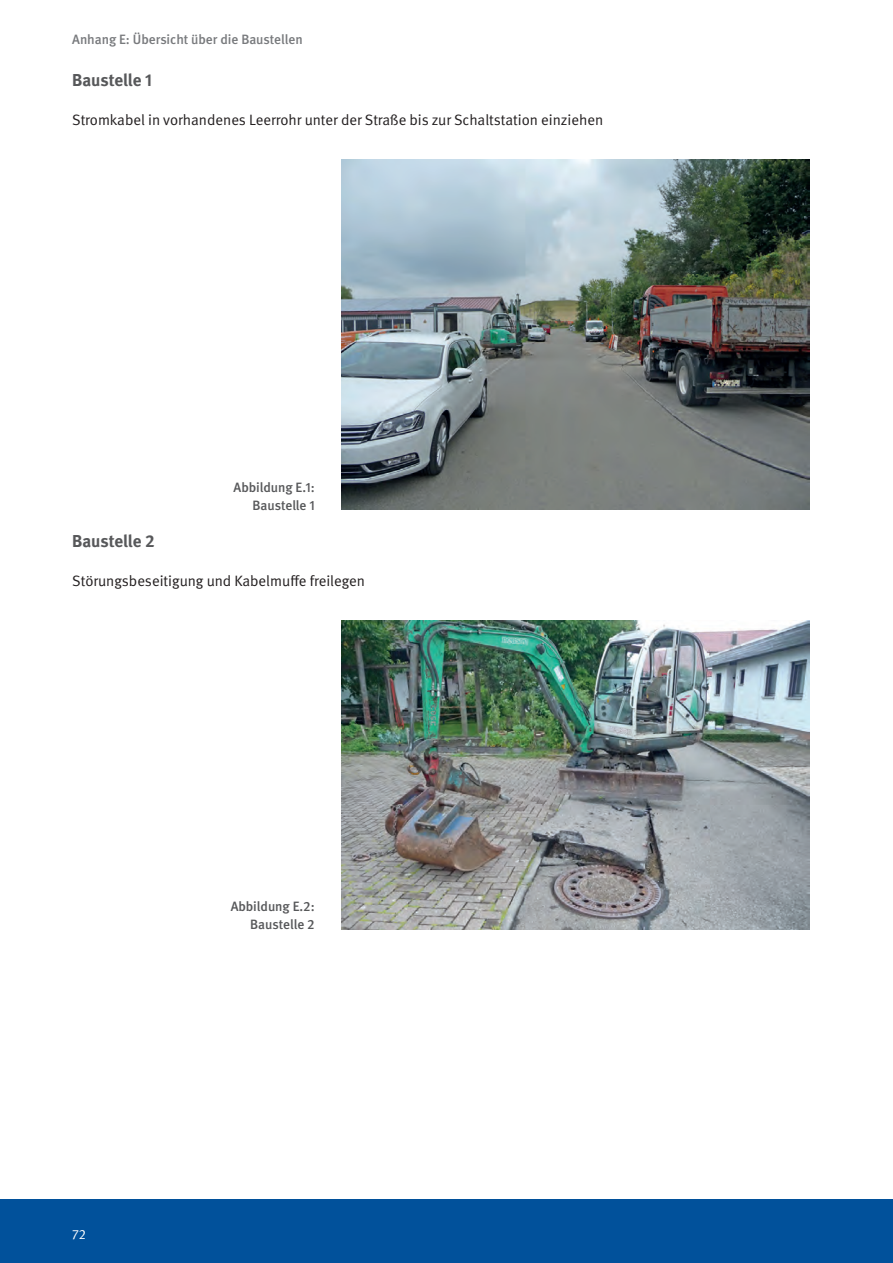
<style>
.page{position:relative;width:893px;height:1263px;background:#fff}
.page>*{position:absolute;margin:0;border:0;box-sizing:border-box;transform-origin:0 0}
.t1{font:700 17.25px "DGUV Meta";letter-spacing:-.005em;color:#57585a}
.t2{font:15px "DGUV Meta";color:#231f20}
.t3{font:500 13.5px/18px "DGUV Meta";letter-spacing:-.005em;color:#57585a;text-align:right}
.t4{font:500 13.5px "DGUV Meta";color:#787a7d}
.t5{font:13.5px "DGUV Meta";color:#fff}
</style>
<div class="page">
<div style="left:0;top:1199px;width:893px;height:64px;background:#01519b"></div>
<img style="left:341px;top:160px;width:469px;height:350px">
<img style="left:341px;top:621px;width:469px;height:308px">
<p class="t4" style="left:72px;top:32px;width:232px">Anhang E: Übersicht über die Baustellen</p>
<p class="t1" style="left:72px;top:70px;width:81px">Baustelle 1</p>
<p class="t2" style="left:72px;top:111px;width:533px">Stromkabel in vorhandenes Leerrohr unter der Straße bis zur Schaltstation einziehen</p>
<p class="t3" style="left:234px;top:478px;width:83px">Abbildung E.1:<br>Baustelle 1</p>
<p class="t1" style="left:72px;top:531px;width:84px">Baustelle 2</p>
<p class="t2" style="left:72px;top:572px;width:294px">Störungsbeseitigung und Kabelmuffe freilegen</p>
<p class="t5" style="left:72px;top:1226px;width:15px">72</p>
<p class="t3" style="left:231px;top:898px;width:85px">Abbildung E.2:<br>Baustelle 2</p>
</div>
